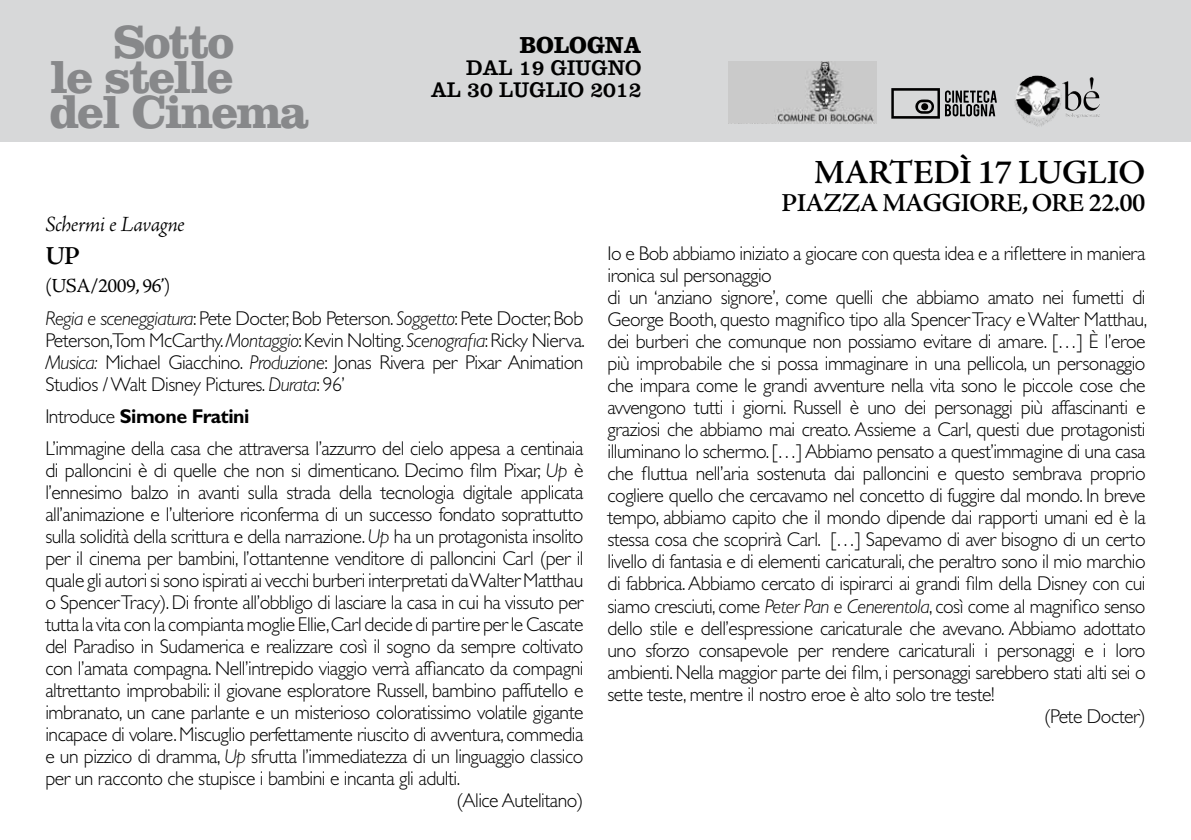
<style>
.page{position:relative;width:1191px;height:840px;background:#fff}
.page>*{position:absolute;margin:0;border:0;box-sizing:border-box;transform-origin:0 0}
.t1{font:700 48.2px/35px "Clarendon";letter-spacing:-.04em;color:#87888a}
.t2{font:600 34px "Adobe Jenson Pro";letter-spacing:-.015em;color:#000}
.t3{font:600 26px "Adobe Jenson Pro";letter-spacing:-.025em;color:#000}
.t4{font:700 24px "Clarendon";color:#000;scale:.95 1}
.t5{font:22px/22px "Clarendon";color:#000;text-align:right;scale:.95 1}
.t6{font:italic 300 22px "Adobe Jenson Pro";letter-spacing:-.025em;color:#000}
.t7{font:300 20px/22px "Gill Sans";letter-spacing:-.025em;color:#000;text-align:justify}
.t8{font:20px "Adobe Jenson Pro";letter-spacing:-.025em;color:#000}
.s1{font-style:italic}
.s2{font-weight:700}
</style>
<div class="page">
<div style="left:0;top:0;width:1191px;height:142px;background:#d7d8d9"></div>
<svg style="left:891px;top:88px;width:106px;height:31px"></svg>
<img style="left:728px;top:61px;width:148px;height:62px">
<h1 class="t1" style="left:50px;top:23px;width:261px;text-indent:64px">Sotto<br>le stelle del Cinema</h1>
<p class="t6" style="left:45px;top:211px;width:141px">Schermi e Lavagne</p>
<p class="t4" style="left:520px;top:30px;width:130px">BOLOGNA</p>
<p class="t5" style="left:431px;top:56px;width:223px">DAL 19 GIUGNO<br>AL 30 LUGLIO 2012</p>
<h2 class="t2" style="left:814px;top:153px;width:333px">MARTEDì 17 LUGLIO</h2>
<h3 class="t3" style="left:781px;top:188px;width:365px">PIAZZA MAGGIORE, ORE 22.00</h3>
<h3 class="t3" style="left:45px;top:241px;width:36px">UP</h3>
<p class="t8" style="left:45px;top:274px;width:127px">(USA/2009, 96’)</p>
<p class="t7" style="left:45px;top:307px;width:541px"><span class="s1">Regia e sceneggiatura</span>: Pete Docter, Bob Peterson. <span class="s1">Soggetto</span>: Pete Docter, Bob Peterson,Tom McCarthy. <span class="s1">Montaggio</span>: Kevin Nolting. <span class="s1">Scenografia</span>: Ricky Nierva.<br><span class="s1">Musica:</span> Michael Giacchino. <span class="s1">Produzione</span>: Jonas Rivera per Pixar Animation Studios / Walt Disney Pictures. <span class="s1">Durata</span>: 96’</p>
<p class="t7" style="left:45px;top:400px;width:539px;line-height:32px">Introduce <span class="s2">Simone Fratini<br></span>L’immagine della casa che attraversa l’azzurro del cielo appesa a centinaia</p>
<p class="t7" style="left:45px;top:459px;width:539px">di palloncini è di quelle che non si dimenticano. Decimo film Pixar, <span class="s1">Up</span> è</p>
<p class="t7" style="left:45px;top:481px;width:539px">l’ennesimo balzo in avanti sulla strada della tecnologia digitale applicata</p>
<p class="t7" style="left:45px;top:503px;width:539px">all’animazione e l’ulteriore riconferma di un successo fondato soprattutto</p>
<p class="t7" style="left:45px;top:525px;width:540px">sulla solidità della scrittura e della narrazione. <span class="s1">Up</span> ha un protagonista insolito</p>
<p class="t7" style="left:45px;top:547px;width:540px">per il cinema per bambini, l’ottantenne venditore di palloncini Carl (per il</p>
<p class="t7" style="left:45px;top:569px;width:539px">quale gli autori si sono ispirati ai vecchi burberi interpretati da Walter Matthau</p>
<p class="t7" style="left:45px;top:591px;width:539px">o Spencer Tracy). Di fronte all’obbligo di lasciare la casa in cui ha vissuto per</p>
<p class="t7" style="left:45px;top:613px;width:540px">tutta la vita con la compianta moglie Ellie,Carl decide di partire per le Cascate</p>
<p class="t7" style="left:45px;top:635px;width:539px">del Paradiso in Sudamerica e realizzare così il sogno da sempre coltivato</p>
<p class="t7" style="left:45px;top:657px;width:539px">con l’amata compagna. Nell’intrepido viaggio verrà affiancato da compagni</p>
<p class="t7" style="left:45px;top:679px;width:539px">altrettanto improbabili: il giovane esploratore Russell, bambino paffutello e</p>
<p class="t7" style="left:45px;top:701px;width:539px">imbranato, un cane parlante e un misterioso coloratissimo volatile gigante</p>
<p class="t7" style="left:45px;top:723px;width:539px">incapace di volare. Miscuglio perfettamente riuscito di avventura, commedia</p>
<p class="t7" style="left:45px;top:745px;width:539px">e un pizzico di dramma, <span class="s1">Up</span> sfrutta l’immediatezza di un linguaggio classico</p>
<p class="t7" style="left:45px;top:767px;width:416px">per un racconto che stupisce i bambini e incanta gli adulti.</p>
<p class="t7" style="left:456px;top:789px;width:128px">(Alice Autelitano)</p>
<p class="t7" style="left:607px;top:242px;width:539px">Io e Bob abbiamo iniziato a giocare con questa idea e a riflettere in maniera</p>
<p class="t7" style="left:607px;top:264px;width:166px">ironica sul personaggio</p>
<p class="t7" style="left:607px;top:286px;width:539px">di un ‘anziano signore’, come quelli che abbiamo amato nei fumetti di</p>
<p class="t7" style="left:607px;top:308px;width:541px">George Booth, questo magnifico tipo alla Spencer Tracy e Walter Matthau,</p>
<p class="t7" style="left:607px;top:330px;width:539px">dei burberi che comunque non possiamo evitare di amare. […] È l’eroe</p>
<p class="t7" style="left:607px;top:352px;width:539px">più improbabile che si possa immaginare in una pellicola, un personaggio</p>
<p class="t7" style="left:607px;top:374px;width:539px">che impara come le grandi avventure nella vita sono le piccole cose che</p>
<p class="t7" style="left:607px;top:396px;width:539px">avvengono tutti i giorni. Russell è uno dei personaggi più affascinanti e</p>
<p class="t7" style="left:607px;top:418px;width:539px">graziosi che abbiamo mai creato. Assieme a Carl, questi due protagonisti</p>
<p class="t7" style="left:607px;top:440px;width:539px">illuminano lo schermo. […] Abbiamo pensato a quest’immagine di una casa</p>
<p class="t7" style="left:607px;top:462px;width:539px">che fluttua nell’aria sostenuta dai palloncini e questo sembrava proprio</p>
<p class="t7" style="left:607px;top:484px;width:540px">cogliere quello che cercavamo nel concetto di fuggire dal mondo. In breve</p>
<p class="t7" style="left:607px;top:506px;width:540px">tempo, abbiamo capito che il mondo dipende dai rapporti umani ed è la</p>
<p class="t7" style="left:607px;top:528px;width:539px">stessa cosa che scoprirà Carl. […] Sapevamo di aver bisogno di un certo</p>
<p class="t7" style="left:607px;top:550px;width:539px">livello di fantasia e di elementi caricaturali, che peraltro sono il mio marchio</p>
<p class="t7" style="left:607px;top:572px;width:539px">di fabbrica. Abbiamo cercato di ispirarci ai grandi film della Disney con cui</p>
<p class="t7" style="left:607px;top:594px;width:539px">siamo cresciuti, come <span class="s1">Peter Pan e Cenerentola</span>, così come al magnifico senso</p>
<p class="t7" style="left:607px;top:616px;width:539px">dello stile e dell’espressione caricaturale che avevano. Abbiamo adottato</p>
<p class="t7" style="left:607px;top:638px;width:539px">uno sforzo consapevole per rendere caricaturali i personaggi e i loro</p>
<p class="t7" style="left:607px;top:660px;width:539px">ambienti. Nella maggior parte dei film, i personaggi sarebbero stati alti sei o</p>
<p class="t7" style="left:607px;top:682px;width:388px">sette teste, mentre il nostro eroe è alto solo tre teste!</p>
<p class="t7" style="left:1044px;top:704px;width:103px">(Pete Docter)</p>
</div>
